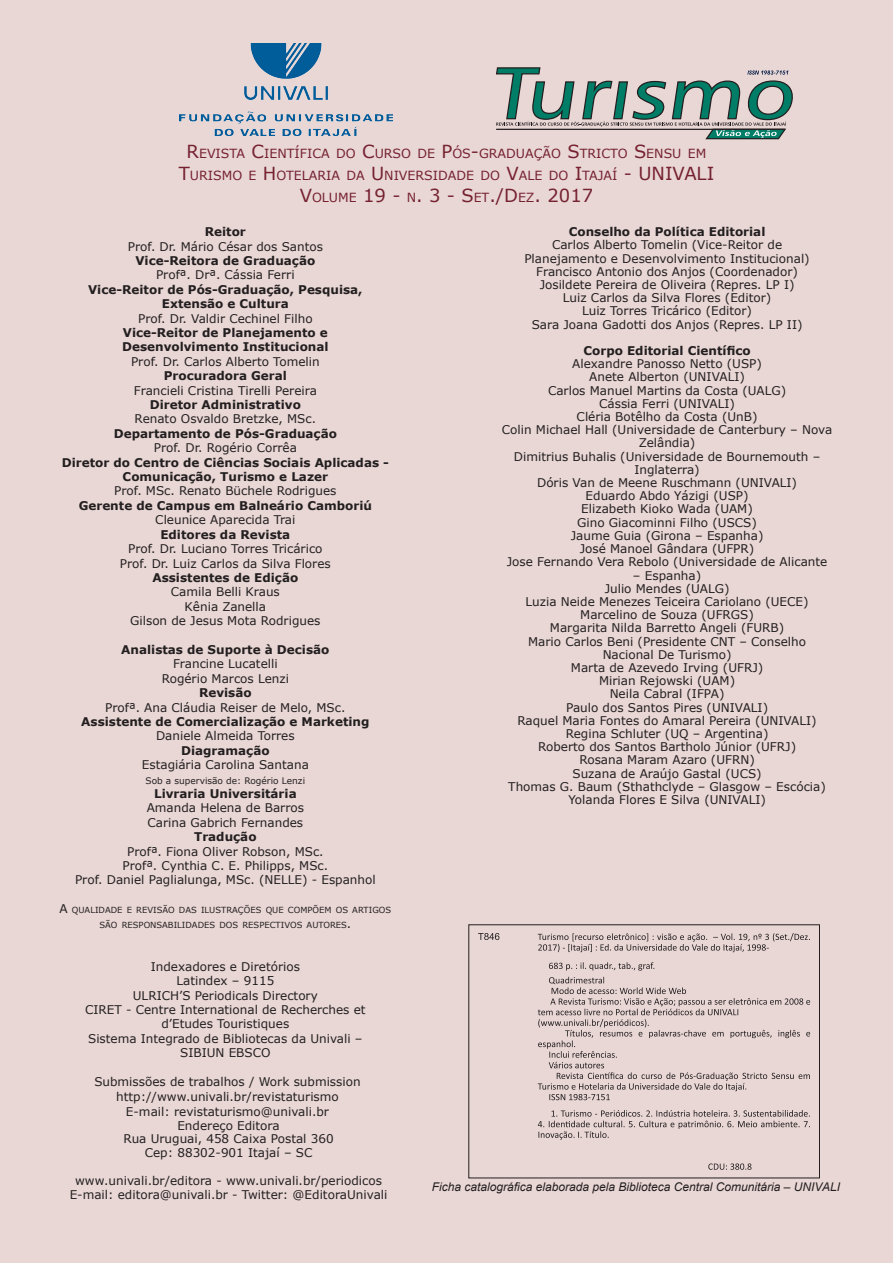
<style>
.page{position:relative;width:893px;height:1263px;background:#e9d7d5}
.page>*{position:absolute;margin:0;border:0;box-sizing:border-box;transform-origin:0 0}
.t1{font:18px "Verdana";color:#752130}
.t2{font:12.6px/21.6px "Verdana";color:#752130}
.t3{font:12px/14.4px "Verdana";color:#231f20;text-align:center}
.t4{font:700 12px/14.4px "Verdana";color:#231f20;text-align:center}
.t5{font:italic 12px "Arial";color:#231f20}
.t6{font:9px "Verdana";color:#231f20}
.t7{font:8.4px/14.4px "Verdana";color:#231f20;text-align:center}
.s1{font-size:18px}
.s2{font-size:12.6px}
.s3{font-weight:400}
.s4{font-weight:700}
.s5{font-size:12px}
</style>
<div class="page">
<svg style="left:496px;top:67px;width:297px;height:73px"></svg>
<img style="left:179px;top:43px;width:213px;height:93px">
<div style="left:468px;top:924px;width:352px;height:254px;border:1px solid #231f20"></div>
<svg style="left:708px;top:1163px;width:43px;height:7px"></svg>
<svg style="left:538px;top:1110px;width:272px;height:29px"></svg>
<svg style="left:538px;top:977px;width:272px;height:123px"></svg>
<svg style="left:549px;top:962px;width:105px;height:8px"></svg>
<svg style="left:538px;top:933px;width:272px;height:19px"></svg>
<svg style="left:478px;top:933px;width:21px;height:7px"></svg>
<p class="t2" style="left:179px;top:143px;width:529px;text-indent:8px"><span class="s1">R</span>EVISTA <span class="s1">C</span>IENTÍFICA DO <span class="s1">C</span>URSO DE <span class="s1">P</span>ÓS<span class="s1">-</span>GRADUAÇÃO <span class="s1">S</span>TRICTO <span class="s1">S</span> ENSU EM<br><span class="s1">T</span>URISMO E <span class="s1">H</span>OTELARIA DA <span class="s1">U</span> NIVERSIDADE DO <span class="s1">V</span>ALE DO <span class="s1">I</span>TAJAÍ <span class="s1">- UNIV</span></p>
<p class="t1" style="left:684px;top:161px;width:21px">ALI</p>
<p class="t1" style="left:300px;top:183px;width:295px">V<span class="s2">OLUME</span> 19 - <span class="s2">N</span>. 3 - S<span class="s2">ET</span>./D<span class="s2">EZ</span>. 2017</p>
<p class="t4" style="left:205px;top:224px;width:43px">Reitor</p>
<p class="t3" style="left:128px;top:239px;width:197px">Prof. Dr. Mário César dos Santos</p>
<p class="t4" style="left:135px;top:253px;width:181px">Vice-Reitora de Graduação</p>
<p class="t3" style="left:156px;top:268px;width:140px">Profª. Drª. Cássia Ferri</p>
<p class="t4" style="left:88px;top:282px;width:276px">Vice-Reitor de Pós-Graduação, Pesquisa,</p>
<p class="t4" style="left:162px;top:296px;width:129px">Extensão e Cultura</p>
<p class="t3" style="left:138px;top:311px;width:176px">Prof. Dr. Valdir Cechinel Filho</p>
<p class="t4" style="left:123px;top:325px;width:207px">Vice-Reitor de Planejamento e</p>
<p class="t4" style="left:122px;top:340px;width:208px">Desenvolvimento Institucional</p>
<p class="t3" style="left:131px;top:354px;width:190px">Prof. Dr. Carlos Alberto Tomelin</p>
<p class="t4" style="left:164px;top:368px;width:125px">Procuradora Geral</p>
<p class="t3" style="left:134px;top:383px;width:185px">Francieli Cristina Tirelli Pereira</p>
<p class="t4" style="left:150px;top:397px;width:153px">Diretor Administrativo</p>
<p class="t3" style="left:135px;top:412px;width:183px">Renato Osvaldo Bretzke, MSc.</p>
<p class="t4" style="left:62px;top:426px;width:329px">Departamento de Pós-Graduação<br><span class="s3">Prof. Dr. Rogério Corrêa<br></span>Diretor do Centro de Ciências Sociais Aplicadas - Comunicação, Turismo e Lazer</p>
<p class="t3" style="left:79px;top:484px;width:295px">Prof. MSc. Renato Büchele Rodrigues<br><span class="s4">Gerente de Campus em Balneário Camboriú<br></span>Cleunice Aparecida Trai<br><span class="s4">Editores da Revista<br></span>Prof. Dr. Luciano Torres Tricárico</p>
<p class="t3" style="left:120px;top:556px;width:212px">Prof. Dr. Luiz Carlos da Silva Flores</p>
<p class="t4" style="left:152px;top:570px;width:147px">Assistentes de Edição<br><span class="s3">Camila Belli Kraus</span></p>
<p class="t3" style="left:185px;top:599px;width:83px">Kênia Zanella</p>
<p class="t3" style="left:130px;top:613px;width:192px">Gilson de Jesus Mota Rodrigues</p>
<p class="t4" style="left:121px;top:642px;width:210px">Analistas de Suporte à Decisão<br><span class="s3">Francine Lucatelli</span></p>
<p class="t3" style="left:162px;top:671px;width:129px">Rogério Marcos Lenzi</p>
<p class="t3" style="left:105px;top:685px;width:242px"><span class="s4">Revisão<br></span>Profª. Ana Cláudia Reiser de Melo, MSc.</p>
<p class="t4" style="left:81px;top:714px;width:290px">Assistente de Comercialização e Marketing<br><span class="s3">Daniele Almeida Torres<br></span>Diagramação<br><span class="s3">Estagiária Carolina Santana</span></p>
<p class="t6" style="left:146px;top:774px;width:161px">Sob a supervisão de: Rogério Lenzi</p>
<p class="t4" style="left:154px;top:786px;width:144px">Livraria Universitária</p>
<p class="t3" style="left:147px;top:801px;width:159px">Amanda Helena de Barros</p>
<p class="t3" style="left:148px;top:815px;width:157px">Carina Gabrich Fernandes</p>
<p class="t3" style="left:75px;top:829px;width:302px"><span class="s4">Tradução<br></span>Profª. Fiona Oliver Robson, MSc.<br>Profª. Cynthia C. E. Philipps, MSc.<br>Prof. Daniel Paglialunga, MSc. (NELLE) - Espanhol</p>
<p class="t7" style="left:60px;top:903px;width:333px"><span class="s5">A</span> QUALIDADE E REVISÃO DAS ILUSTRAÇÕES QUE COMPÕEM OS ARTIGOS<br>SÃO RESPONSABILIDADES DOS RESPECTIVOS AUTORES<span class="s5">.</span></p>
<p class="t3" style="left:85px;top:959px;width:282px">Indexadores e Diretórios<br>Latindex – 9115<br>ULRICH’S Periodicals Directory<br>CIRET - Centre International de Recherches et d’Etudes Touristiques<br>Sistema Integrado de Bibliotecas da Univali –<br>SIBIUN EBSCO</p>
<p class="t3" style="left:94px;top:1074px;width:268px;line-height:15px">Submissões de trabalhos / Work submission http://www.univali.br/revistaturismo<br>E-mail: revistaturismo@univali.br</p>
<p class="t3" style="left:123px;top:1118px;width:212px;line-height:13.5px">Endereço Editora<br>Rua Uruguai, 458 Caixa Postal 360<br>Cep: 88302-901 Itajaí – SC</p>
<p class="t3" style="left:75px;top:1173px;width:308px">www.univali.br/editora - www.univali.br/periodicos</p>
<p class="t3" style="left:70px;top:1187px;width:319px">e-mail: editora@univali.br - Twitter: @EditoraUnivali</p>
<p class="t4" style="left:569px;top:224px;width:198px">Conselho da Política Editorial</p>
<p class="t3" style="left:552px;top:238px;width:232px">Carlos Alberto Tomelin (Vice-Reitor de</p>
<p class="t3" style="left:524px;top:251px;width:287px">Planejamento e Desenvolvimento Institucional)</p>
<p class="t3" style="left:536px;top:264px;width:263px">Francisco Antonio dos Anjos (Coordenador)</p>
<p class="t3" style="left:540px;top:277px;width:256px">Josildete Pereira de Oliveira (Repres. LP I)</p>
<p class="t3" style="left:563px;top:291px;width:210px">Luiz Carlos da Silva Flores (Editor)</p>
<p class="t3" style="left:582px;top:304px;width:171px">Luiz Torres Tricárico (Editor)</p>
<p class="t3" style="left:532px;top:317px;width:272px">Sara Joana Gadotti dos Anjos (Repres. LP II)</p>
<p class="t4" style="left:583px;top:343px;width:169px">Corpo Editorial Científico</p>
<p class="t3" style="left:572px;top:357px;width:191px">Alexandre Panosso Netto (USP)</p>
<p class="t3" style="left:589px;top:370px;width:157px">Anete Alberton (UNIVALI)</p>
<p class="t3" style="left:548px;top:383px;width:240px">Carlos Manuel Martins da Costa (UALG)</p>
<p class="t3" style="left:599px;top:396px;width:137px">Cássia Ferri (UNIVALI)</p>
<p class="t3" style="left:577px;top:409px;width:182px">Cléria Botêlho da Costa (UnB)</p>
<p class="t3" style="left:502px;top:423px;width:332px;line-height:13.2px">Colin Michael Hall (Universidade de Canterbury – Nova<br>Zelândia)</p>
<p class="t3" style="left:514px;top:450px;width:308px;line-height:13.2px">Dimitrius Buhalis (Universidade de Bournemouth –<br>Inglaterra)</p>
<p class="t3" style="left:537px;top:475px;width:261px">Dóris Van de Meene Ruschmann (UNIVALI)</p>
<p class="t3" style="left:586px;top:489px;width:164px">Eduardo Abdo Yázigi (USP)</p>
<p class="t3" style="left:581px;top:502px;width:173px">Elizabeth Kioko Wada (UAM)</p>
<p class="t3" style="left:577px;top:515px;width:181px">Gino Giacominni Filho (USCS)</p>
<p class="t3" style="left:571px;top:528px;width:194px">Jaume Guia (Girona – Espanha)</p>
<p class="t3" style="left:580px;top:541px;width:176px">José Manoel Gândara (UFPR)</p>
<p class="t3" style="left:507px;top:555px;width:322px">Jose Fernando Vera Rebolo (Universidade de Alicante</p>
<p class="t3" style="left:633px;top:568px;width:70px">– Espanha)</p>
<p class="t3" style="left:605px;top:581px;width:126px">Julio Mendes (UALG)</p>
<p class="t3" style="left:525px;top:594px;width:285px">Luzia Neide Menezes Teiceira Cariolano (UECE)</p>
<p class="t3" style="left:580px;top:607px;width:175px">Marcelino de Souza (UFRGS)</p>
<p class="t3" style="left:550px;top:621px;width:236px">Margarita Nilda Barretto Angeli (FURB)</p>
<p class="t3" style="left:528px;top:634px;width:279px;line-height:13.2px">Mario Carlos Beni (Presidente CNT – Conselho<br>Nacional De Turismo)</p>
<p class="t3" style="left:571px;top:660px;width:194px">Marta de Azevedo Irving (UFRJ)</p>
<p class="t3" style="left:599px;top:673px;width:138px">Mirian Rejowski (UAM)</p>
<p class="t3" style="left:610px;top:687px;width:116px">Neila Cabral (IFPA)</p>
<p class="t3" style="left:566px;top:700px;width:204px">Paulo dos Santos Pires (UNIVALI)</p>
<p class="t3" style="left:517px;top:713px;width:301px">Raquel Maria Fontes do Amaral Pereira (UNIVALI)</p>
<p class="t3" style="left:566px;top:726px;width:204px">Regina Schluter (UQ – Argentina)</p>
<p class="t3" style="left:538px;top:739px;width:259px">Roberto dos Santos Bartholo Júnior (UFRJ)</p>
<p class="t3" style="left:579px;top:753px;width:177px">Rosana Maram Azaro (UFRN)</p>
<p class="t3" style="left:572px;top:766px;width:191px">Suzana de Araújo Gastal (UCS)</p>
<p class="t3" style="left:508px;top:779px;width:319px">Thomas G. Baum (Sthathclyde – Glasgow – Escócia)</p>
<p class="t3" style="left:568px;top:792px;width:199px">Yolanda Flores E Silva (UNIVALI)</p>
<p class="t5" style="left:432px;top:1179px;width:410px">Ficha catalográfica elaborada pela Biblioteca Central Comunitária – UNIVALI</p>
</div>
